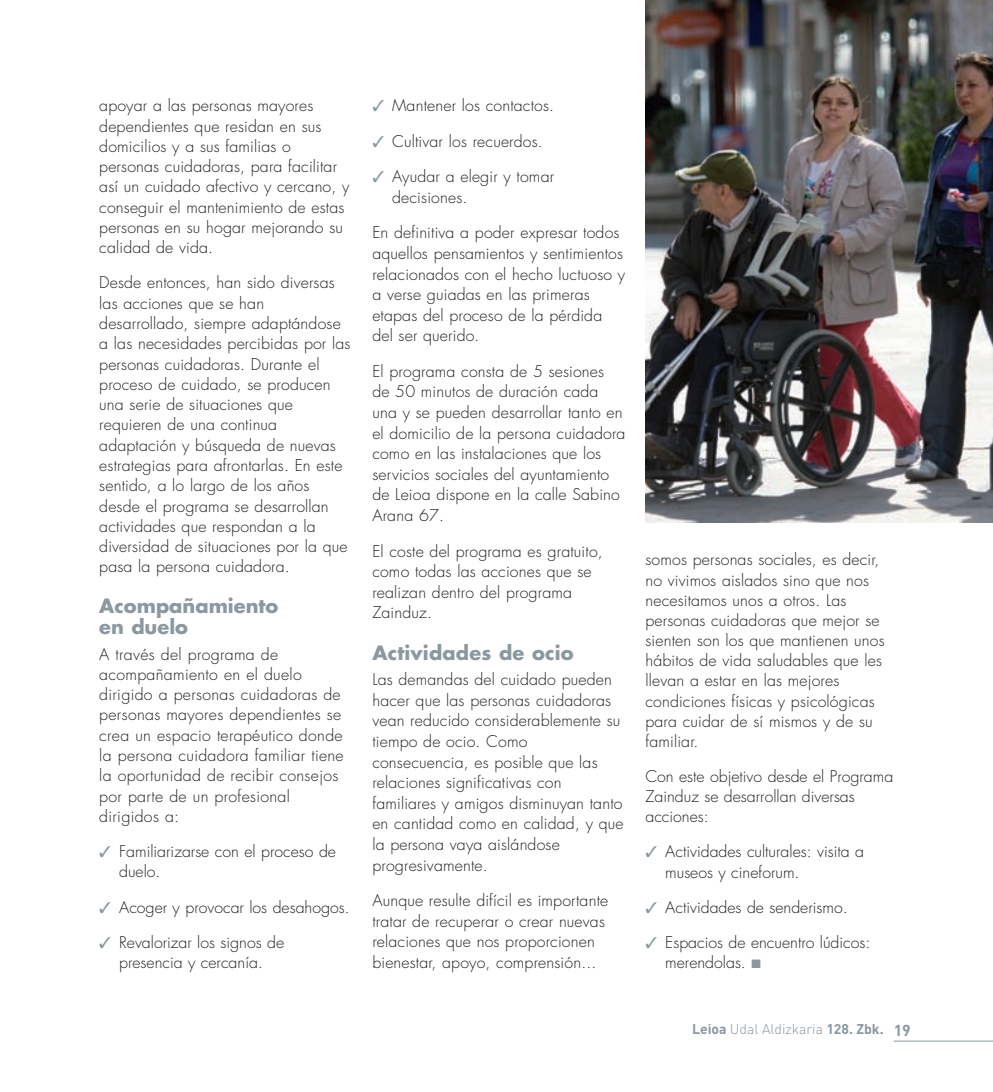
<style>
.page{position:relative;width:993px;height:1092px;background:#fff}
.page>*{position:absolute;margin:0;border:0;box-sizing:border-box;transform-origin:0 0}
.t1{font:700 19.25px/21.2px "Futura";color:#8b98a0}
.t2{font:300 15.75px/20.3px "Futura";letter-spacing:.01em;color:#231f20}
.t3{font:300 14px "DIN";color:#8b98a0}
.s1{color:#8b98a0}
.s2{font-weight:700}
.s3{font-weight:700;font-size:15.75px}
</style>
<div class="page">
<hr style="left:893px;top:1040px;width:99px;height:1px;background:#8b98a0">
<img style="left:645px;top:0;width:347px;height:523px">
<p class="t2" style="left:99px;top:96px;width:252px">apoyar a las personas mayores dependientes que residan en sus domicilios y a sus familias o personas cuidadoras, para facilitar así un cuidado afectivo y cercano, y conseguir el mantenimiento de estas personas en su hogar mejorando su calidad de vida.</p>
<p class="t2" style="left:99px;top:273px;width:252px">Desde entonces, han sido diversas las acciones que se han desarrollado, siempre adaptándose a las necesidades percibidas por las personas cuidadoras. Durante el proceso de cuidado, se producen una serie de situaciones que requieren de una continua adaptación y búsqueda de nuevas estrategias para afrontarlas. En este sentido, a lo largo de los años desde el programa se desarrollan actividades que respondan a la diversidad de situaciones por la que pasa la persona cuidadora.</p>
<p class="t1" style="left:99px;top:595px;width:180px">Acompañamiento en duelo</p>
<p class="t2" style="left:99px;top:644px;width:246px">A través del programa de acompañamiento en el duelo dirigido a personas cuidadoras de personas mayores dependientes se crea un espacio terapéutico donde la persona cuidadora familiar tiene la oportunidad de recibir consejos por parte de un profesional dirigidos a:</p>
<p class="t2" style="left:119px;top:841px;width:218px;text-indent:-20px"><span class="s1">✓</span> Familiarizarse con el proceso de duelo.</p>
<p class="t2" style="left:99px;top:897px;width:252px"><span class="s1">✓</span> Acoger y provocar los desahogos.</p>
<p class="t2" style="left:99px;top:932px;width:186px;text-align:center"><span class="s1">✓</span> Revalorizar los signos de presencia y cercanía.</p>
<p class="t2" style="left:372px;top:96px;width:183px"><span class="s1">✓</span> Mantener los contactos.</p>
<p class="t2" style="left:372px;top:131px;width:172px"><span class="s1">✓</span> Cultivar los recuerdos.</p>
<p class="t2" style="left:392px;top:167px;width:163px;text-indent:-20px"><span class="s1">✓</span> Ayudar a elegir y tomar decisiones.</p>
<p class="t2" style="left:372px;top:223px;width:254px">En definitiva a poder expresar todos aquellos pensamientos y sentimientos relacionados con el hecho luctuoso y a verse guiadas en las primeras etapas del proceso de la pérdida del ser querido.</p>
<p class="t2" style="left:372px;top:361px;width:254px">El programa consta de 5 sesiones<br>de 50 minutos de duración cada una y se pueden desarrollar tanto en el domicilio de la persona cuidadora como en las instalaciones que los servicios sociales del ayuntamiento de Leioa dispone en la calle Sabino<br>Arana 67.</p>
<p class="t2" style="left:372px;top:541px;width:232px">El coste del programa es gratuito, como todas las acciones que se realizan dentro del programa<br>Zainduz.</p>
<p class="t1" style="left:372px;top:641px;width:203px">Actividades de ocio</p>
<p class="t2" style="left:372px;top:669px;width:253px">Las demandas del cuidado pueden hacer que las personas cuidadoras vean reducido considerablemente su tiempo de ocio. Como consecuencia, es posible que las relaciones significativas con familiares y amigos disminuyan tanto en cantidad como en calidad, y que la persona vaya aislándose progresivamente.</p>
<p class="t2" style="left:372px;top:890px;width:237px">Aunque resulte difícil es importante tratar de recuperar o crear nuevas relaciones que nos proporcionen bienestar, apoyo, comprensión...</p>
<p class="t2" style="left:645px;top:550px;width:241px">somos personas sociales, es decir, no vivimos aislados sino que nos necesitamos unos a otros. Las personas cuidadoras que mejor se sienten son los que mantienen unos hábitos de vida saludables que les llevan a estar en las mejores condiciones físicas y psicológicas para cuidar de sí mismos y de su familiar.</p>
<p class="t2" style="left:645px;top:766px;width:249px">Con este objetivo desde el Programa<br>Zainduz se desarrollan diversas acciones:</p>
<p class="t2" style="left:665px;top:842px;width:200px;text-indent:-20px"><span class="s1">✓</span> Actividades culturales: visita a museos y cineforum.</p>
<p class="t2" style="left:645px;top:897px;width:204px"><span class="s1">✓</span> Actividades de senderismo.</p>
<p class="t2" style="left:665px;top:932px;width:206px;text-indent:-20px"><span class="s1">✓</span> Espacios de encuentro lúdicos: merendolas. <span class="s1">■</span></p>
<p class="t3" style="left:691px;top:1020px;width:220px"><span class="s2">Leioa</span> Udal Aldizkaria <span class="s2">128. Zbk.</span> <span class="s3">19</span></p>
</div>
